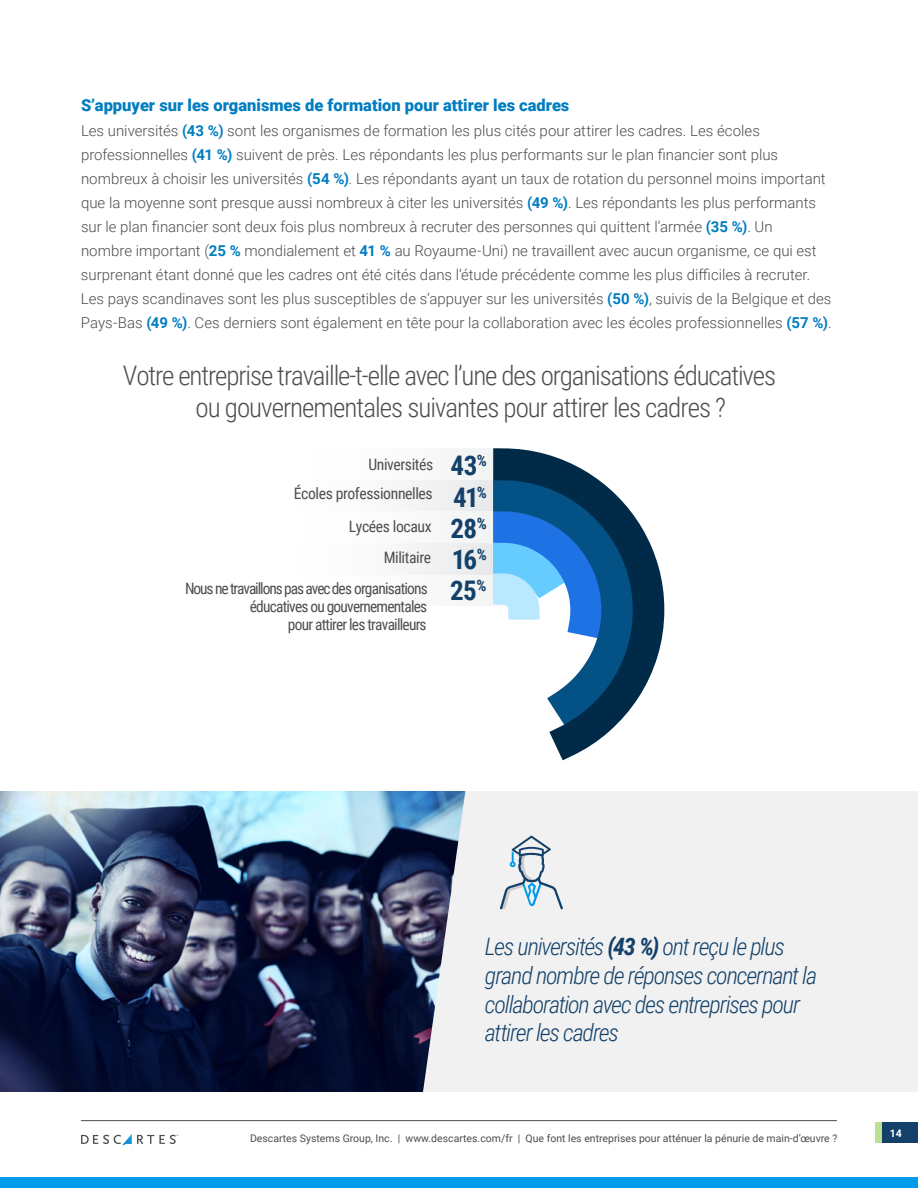
<style>
.page{position:relative;width:918px;height:1188px;background:#fff}
.page>*{position:absolute;margin:0;border:0;box-sizing:border-box;transform-origin:0 0}
.t1{font:300 27px/32.4px "Roboto Condensed";letter-spacing:-.04em;color:#4e4e4d}
.t2{font:700 27px/31.3px "Roboto Condensed";letter-spacing:-.025em;color:#134169;text-align:justify}
.t3{font:italic 300 24px/28.8px "Roboto Condensed";letter-spacing:-.05em;color:#134169}
.t4{font:900 16.5px "Roboto";color:#007dc0}
.t5{font:15.75px/29px "Roboto Condensed";letter-spacing:-.025em;color:#4e4e4d;text-align:right}
.t6{font:15.75px/18px "Roboto Condensed";letter-spacing:-.05em;color:#4e4e4d;text-align:right}
.t7{font:15.75px "Roboto Condensed";letter-spacing:-.07em;color:#4e4e4d}
.t8{font:700 15.75px "Roboto Condensed";color:#134169}
.t9{font:300 15px/24px "Roboto";color:#4d4d4d}
.t10{font:700 11.1px "Roboto";color:#fff}
.t11{font:10.5px "Roboto";color:#4d4d4d}
.s1{font-weight:700;color:#007dc0}
.s2{font-weight:700}
.s3{font-size:10.5px}
</style>
<div class="page">
<div style="left:0;top:1177px;width:918px;height:11px;background:#009ceb"></div>
<svg style="left:81px;top:1134px;width:98px;height:12px"></svg>
<hr style="left:81px;top:1120px;width:756px;height:1px;background:#4d4d4d">
<div style="left:882px;top:1122px;width:36px;height:21px;background:#134169"></div>
<div style="left:876px;top:1122px;width:6px;height:21px;background:#bce194"></div>
<div style="left:275px;top:572px;width:238px;height:33px;background:#fbfcfc"></div>
<div style="left:280px;top:449px;width:220px;height:32px;background:#fbfbfb"></div>
<div style="left:278px;top:481px;width:221px;height:31px;background:linear-gradient(to right,#fff,#e9eaeb)"></div>
<div style="left:278px;top:512px;width:221px;height:33px;background:#fbfbfb"></div>
<div style="left:278px;top:544px;width:220px;height:31px;background:linear-gradient(to right,#fff,#e9eaeb)"></div>
<svg style="left:484px;top:448px;width:181px;height:313px"></svg>
<img style="left:0;top:791px;width:422px;height:301px">
<div style="left:422px;top:791px;width:496px;height:301px;background:#f1f1f2"></div>
<svg style="left:500px;top:836px;width:63px;height:74px"></svg>
<p class="t4" style="left:81px;top:93px;width:490px">S’appuyer sur les organismes de formation pour attirer les cadres</p>
<p class="t9" style="left:81px;top:118px;width:752px">Les universités <span class="s1">(43 %)</span> sont les organismes de formation les plus cités pour attirer les cadres. Les écoles professionnelles <span class="s1">(41 %)</span> suivent de près. Les répondants les plus performants sur le plan financier sont plus nombreux à choisir les universités <span class="s1">(54 %)</span>. Les répondants ayant un taux de rotation du personnel moins important que la moyenne sont presque aussi nombreux à citer les universités <span class="s1">(49 %)</span>. Les répondants les plus performants sur le plan financier sont deux fois plus nombreux à recruter des personnes qui quittent l’armée <span class="s1">(35 %)</span>. Un<br>nombre important (<span class="s1">25 %</span> mondialement et <span class="s1">41 %</span> au Royaume-Uni) ne travaillent avec aucun organisme, ce qui est surprenant étant donné que les cadres ont été cités dans l’étude précédente comme les plus difficiles à recruter.<br>Les pays scandinaves sont les plus susceptibles de s’appuyer sur les universités <span class="s1">(50 %)</span>, suivis de la Belgique et des Pays-Bas <span class="s1">(49 %)</span>. Ces derniers sont également en tête pour la collaboration avec les écoles professionnelles <span class="s1">(57 %)</span>.</p>
<h1 class="t1" style="left:196px;top:358px;width:582px;text-indent:-73px">Votre entreprise travaille-t-elle avec l’une des organisations éducatives ou gouvernementales suivantes pour attirer les cadres ?</h1>
<p class="t5" style="left:294px;top:449px;width:141px">Universités<br>Écoles professionnelles</p>
<p class="t5" style="left:349px;top:510px;width:84px;line-height:31px">Lycées locaux<br>Militaire</p>
<h1 class="t2" style="left:450px;top:448px;width:38px">43<sup>% </sup>41<sup>% </sup>28<sup>% </sup>16<sup>%</sup></h1>
<p class="t7" style="left:185px;top:577px;width:244px">Nous ne travaillons pas avecdes organisations</p>
<p class="t8" style="left:477px;top:575px;width:12px">%</p>
<p class="t6" style="left:250px;top:597px;width:179px">éducatives ou gouvernementales pour attirer les travailleurs</p>
<h1 class="t2" style="left:450px;top:574px;width:28px">25</h1>
<h2 class="t3" style="left:485px;top:931px;width:334px">Les universités <span class="s2">(43 %)</span> ont reçu le plus grand nombre de réponses concernant la collaboration avec des entreprises pour attirer les cadres</h2>
<p class="t11" style="left:250px;top:1131px;width:589px">Descartes Systems Group, Inc. | www.descartes.com/fr | Que font les entreprises pour atténuer la pénurie de main-d’œuvre ?</p>
<p class="t10" style="left:889px;top:1126px;width:15px">14<span class="s3">14</span></p>
</div>
